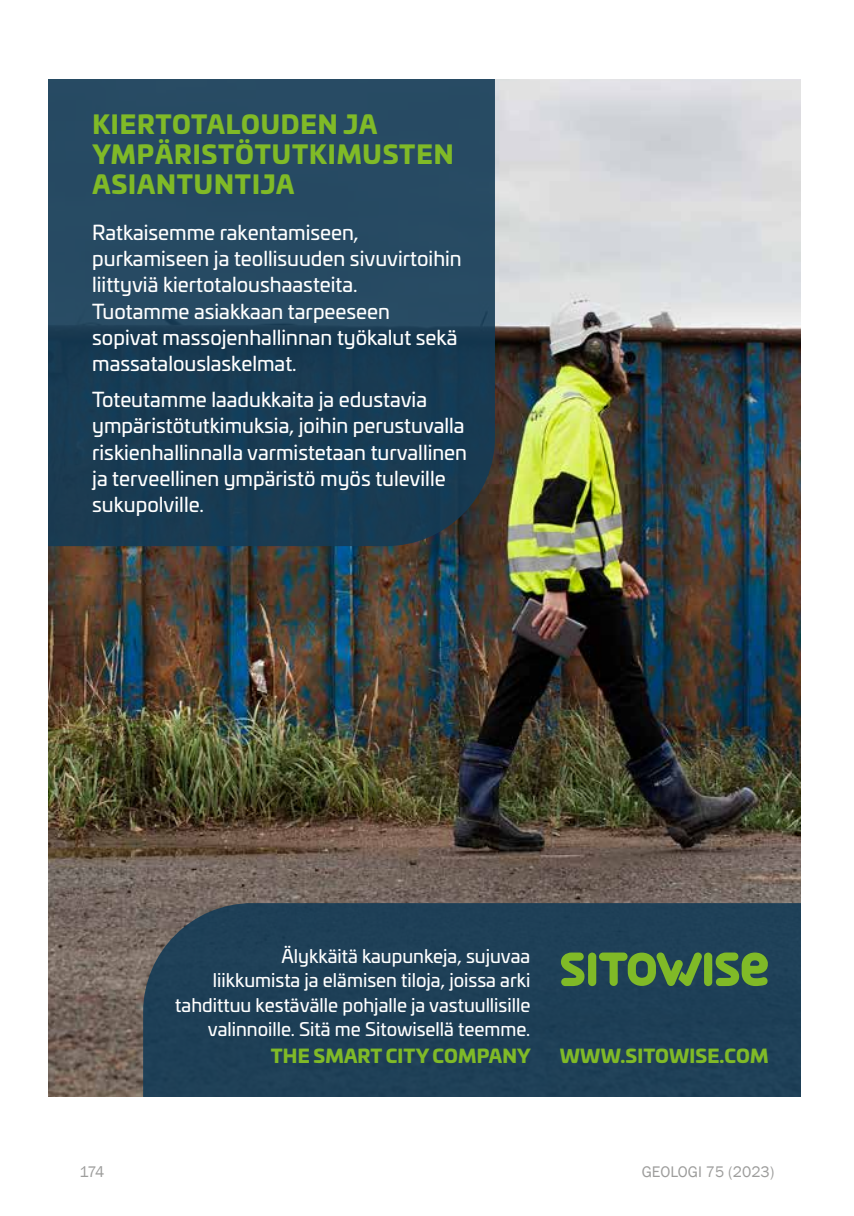
<style>
.page{position:relative;width:854px;height:1216px;background:#fff}
.page>*{position:absolute;margin:0;border:0;box-sizing:border-box;transform-origin:0 0}
.t1{font:900 25.03px/29.8px "Univia Pro";letter-spacing:.035em;color:#80ba27}
.t2{font:20.12px/26.2px "Univia Pro";color:#fff}
.t3{font:18.38px/24.5px "Univia Pro";color:#fff;text-align:right}
.t4{font:900 18.38px "Univia Pro";letter-spacing:.01em;color:#80ba27}
.t5{font:15.75px "Franklin Gothic";color:#9d9d9c}
</style>
<div class="page">
<img style="left:49px;top:79px;width:751px;height:1017px">
<svg style="left:49px;top:79px;width:446px;height:467px;fill:#264962"></svg>
<div style="left:143px;top:903px;width:657px;height:193px;background:#1e4057"></div>
<div style="left:588px;top:952px;width:8px;height:34px;background:#80ba27;border-radius:4px"></div>
<div style="left:703px;top:952px;width:9px;height:34px;background:#80ba27;border-radius:4px"></div>
<svg style="left:560px;top:952px;width:25px;height:34px"></svg>
<svg style="left:598px;top:951px;width:104px;height:35px"></svg>
<svg style="left:715px;top:952px;width:53px;height:34px"></svg>
<p class="t1" style="left:92px;top:108px;width:362px">KIERTOTALOUDEN JA<br>YMPÄRISTÖTUTKIMUSTEN<br>ASIANTUNTIJA</p>
<p class="t2" style="left:92px;top:218px;width:371px">Ratkaisemme rakentamiseen, purkamiseen ja teollisuuden sivuvirtoihin liittyviä kiertotaloushaasteita.<br>Tuotamme asiakkaan tarpeeseen<br>sopivat massojenhallinnan työkalut sekä massatalouslaskelmat.</p>
<p class="t2" style="left:92px;top:385px;width:376px">Toteutamme laadukkaita ja edustavia ympäristötutkimuksia, joihin perustuvalla riskienhallinnalla varmistetaan turvallinen ja terveellinen ympäristö myös tuleville sukupolville.</p>
<p class="t3" style="left:175px;top:942px;width:356px">Älykkäitä kaupunkeja, sujuvaa<br>liikkumista ja elämisen tiloja, joissa arki tahdittuu kestävälle pohjalle ja vastuullisille valinnoille. Sitä me Sitowisellä teemme.</p>
<p class="t4" style="left:271px;top:1040px;width:261px">THE SMART CITY COMPANY</p>
<p class="t4" style="left:559px;top:1040px;width:210px">WWW.SITOWISE.COM</p>
<p class="t5" style="left:79px;top:1161px;width:26px">174</p>
<p class="t5" style="left:641px;top:1161px;width:134px">GEOLOGI 75 (2023)</p>
</div>
